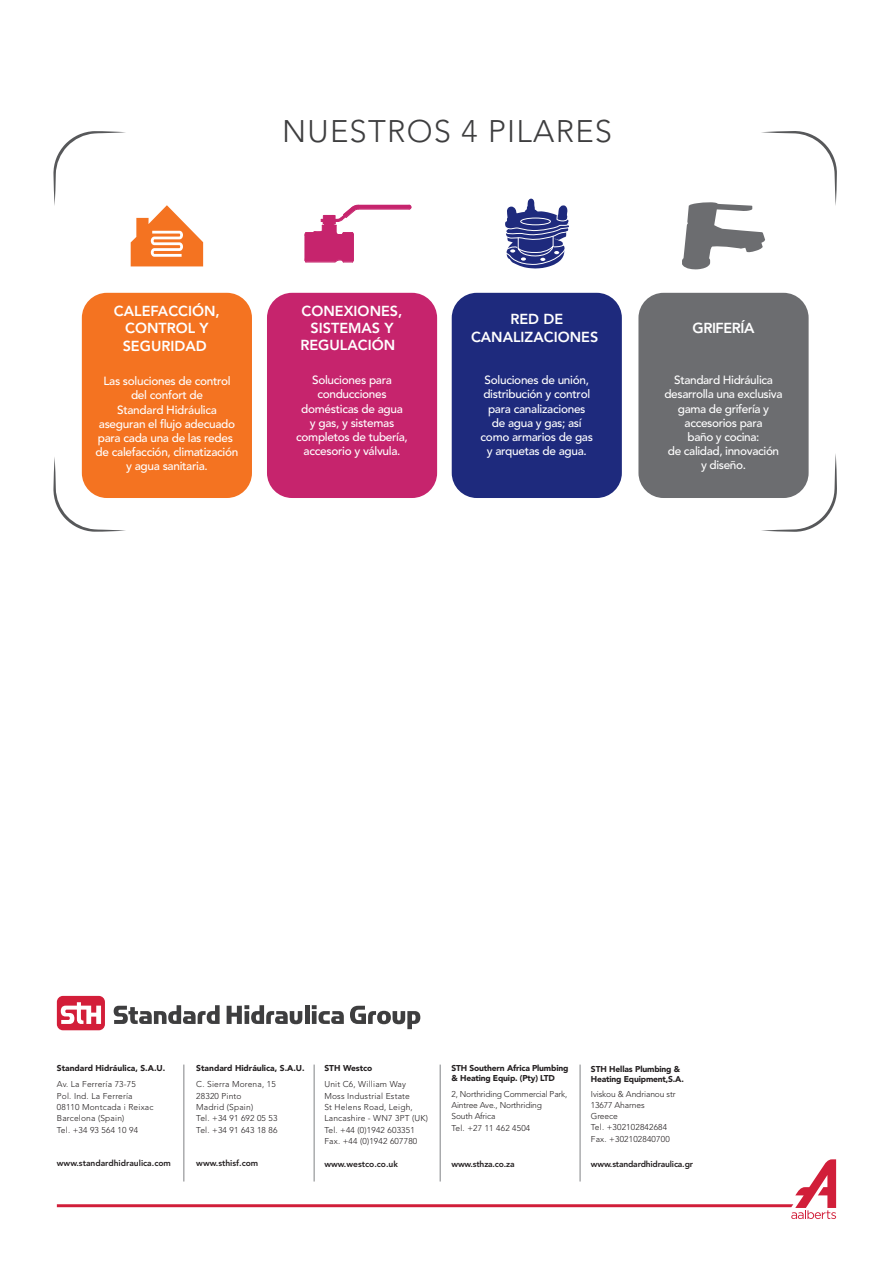
<style>
.page{position:relative;width:893px;height:1263px;background:#fff}
.page>*{position:absolute;margin:0;border:0;box-sizing:border-box;transform-origin:0 0}
.t1{font:300 31.05px "Avenir LT Std";letter-spacing:.04em;color:#3e3e3f}
.t2{font:800 14.4px/17.2px "Avenir LT Std";color:#fff;text-align:center}
.t3{font:800 14.4px "Avenir LT Std";letter-spacing:-.03em;color:#fff}
.t4{font:500 11.85px/14.1px "Avenir LT Std";letter-spacing:-.025em;color:#fff;text-align:center}
.t5{font:300 8.4px/11.2px "Avenir LT Std";letter-spacing:.02em;color:#231f20}
.t6{font:900 8.4px/9.9px "Avenir LT Std";letter-spacing:-.02em;color:#231f20}
.t7{font:300 8.4px/11.2px "Avenir LT Std";letter-spacing:-.02em;color:#231f20}
.t8{font:300 8.4px/11.2px "Avenir LT Std";letter-spacing:-.01em;color:#231f20}
.t9{font:900 8.4px "Avenir LT Std";color:#231f20}
.t10{font:800 8.4px "Avenir LT Std";color:#231f20}
.t11{font:800 8.4px "Avenir LT Std";letter-spacing:-.02em;color:#231f20}
</style>
<div class="page">
<svg style="left:505px;top:199px;width:64px;height:69px"></svg>
<div style="left:452px;top:293px;width:170px;height:205px;background:#1e2a7d;border-radius:25px"></div>
<div style="left:638px;top:293px;width:171px;height:205px;background:#6c6d70;border-radius:25px"></div>
<div style="left:267px;top:293px;width:170px;height:205px;background:#c6246d;border-radius:25px"></div>
<div style="left:82px;top:293px;width:170px;height:205px;background:#f47321;border-radius:25px"></div>
<svg style="left:53px;top:131px;width:150px;height:135px"></svg>
<svg style="left:53px;top:456px;width:73px;height:76px"></svg>
<svg style="left:761px;top:453px;width:76px;height:79px"></svg>
<svg style="left:682px;top:131px;width:155px;height:139px"></svg>
<svg style="left:304px;top:204px;width:108px;height:59px"></svg>
<hr style="left:0;top:0;width:1px;height:1263px;background:#ebeaea">
<svg style="left:57px;top:1159px;width:779px;height:60px"></svg>
<div style="left:57px;top:996px;width:48px;height:34px;background:#d31e39;border-radius:6px"></div>
<svg style="left:61px;top:1002px;width:40px;height:22px"></svg>
<svg style="left:114px;top:1005px;width:106px;height:19px"></svg>
<svg style="left:227px;top:1005px;width:75px;height:19px"></svg>
<hr style="left:305px;top:1005px;width:4px;height:19px;background:#3e3e3f">
<svg style="left:312px;top:1005px;width:32px;height:19px"></svg>
<svg style="left:350px;top:1006px;width:70px;height:23px"></svg>
<hr style="left:184px;top:1064px;width:1px;height:117px;background:#808285">
<hr style="left:314px;top:1064px;width:1px;height:117px;background:#808285">
<hr style="left:440px;top:1064px;width:1px;height:117px;background:#808285">
<hr style="left:580px;top:1064px;width:1px;height:117px;background:#808285">
<h1 class="t1" style="left:282px;top:113px;width:331px">NUESTROS 4 PILARES</h1>
<p class="t2" style="left:114px;top:303px;width:107px">CALEFACCIÓN,<br>CONTROL Y<br>SEGURIDAD</p>
<p class="t4" style="left:96px;top:374px;width:144px">Las soluciones de control del confort de<br>Standard Hidráulica aseguran el flujo adecuado para cada una de las redes de calefacción, climatización y agua sanitaria.</p>
<p class="t2" style="left:300px;top:302px;width:104px">CONEXIONES,<br>SISTEMAS Y<br>REGULACIÓN</p>
<p class="t2" style="left:471px;top:311px;width:129px">RED DE<br>CANALIZACIONES</p>
<p class="t3" style="left:693px;top:320px;width:63px">GRIFERÍA</p>
<p class="t4" style="left:296px;top:373px;width:113px">Soluciones para conducciones domésticas de agua<br>y gas, y sistemas completos de tubería, accesorio y válvula.</p>
<p class="t4" style="left:481px;top:373px;width:114px">Soluciones de unión, distribución y control para canalizaciones de agua y gas; así como armarios de gas y arquetas de agua.</p>
<p class="t4" style="left:664px;top:373px;width:120px">Standard Hidráulica desarrolla una exclusiva gama de grifería y accesorios para<br>baño y cocina:<br>de calidad, innovación y diseño.</p>
<p class="t9" style="left:57px;top:1062px;width:110px">Standard Hidráulica, S.A.U.</p>
<p class="t5" style="left:57px;top:1079px;width:98px">Av. La Ferrería 73-75<br>Pol. Ind. La Ferrería<br>08110 Montcada i Reixac<br>Barcelona (Spain)<br>Tel. +34 93 564 10 94</p>
<p class="t10" style="left:57px;top:1158px;width:116px">www.standardhidraulica.com</p>
<p class="t9" style="left:196px;top:1062px;width:110px">Standard Hidráulica, S.A.U.</p>
<p class="t5" style="left:196px;top:1079px;width:83px">C. Sierra Morena, 15<br>28320 Pinto<br>Madrid (Spain)<br>Tel. +34 91 692 05 53<br>Tel. +34 91 643 18 86</p>
<p class="t10" style="left:196px;top:1158px;width:64px">www.sthisf.com</p>
<p class="t9" style="left:324px;top:1062px;width:50px">STH Westco</p>
<p class="t5" style="left:324px;top:1079px;width:105px">Unit C6, William Way<br>Moss Industrial Estate<br>St Helens Road, Leigh,<br>Lancashire - WN7 3PT (UK)<br>Tel. +44 (0)1942 603351<br>Fax. +44 (0)1942 607780</p>
<p class="t10" style="left:324px;top:1159px;width:75px">www.westco.co.uk</p>
<p class="t6" style="left:451px;top:1063px;width:118px">STH Southern Africa Plumbing &amp; Heating Equip. (Pty) LTD</p>
<p class="t7" style="left:451px;top:1088px;width:117px">2, Northriding Commercial Park,<br>Aintree Ave., Northriding<br>South Africa<br>Tel. +27 11 462 4504</p>
<p class="t11" style="left:451px;top:1159px;width:65px">www.sthza.co.za</p>
<p class="t6" style="left:591px;top:1064px;width:94px">STH Hellas Plumbing &amp;<br>Heating Equipment,S.A.</p>
<p class="t8" style="left:591px;top:1088px;width:86px">Iviskou &amp; Andrianou str<br>13677 Aharnes<br>Greece<br>Tel. +302102842684<br>Fax. +302102840700</p>
<p class="t11" style="left:591px;top:1159px;width:104px">www.standardhidraulica.gr</p>
</div>
